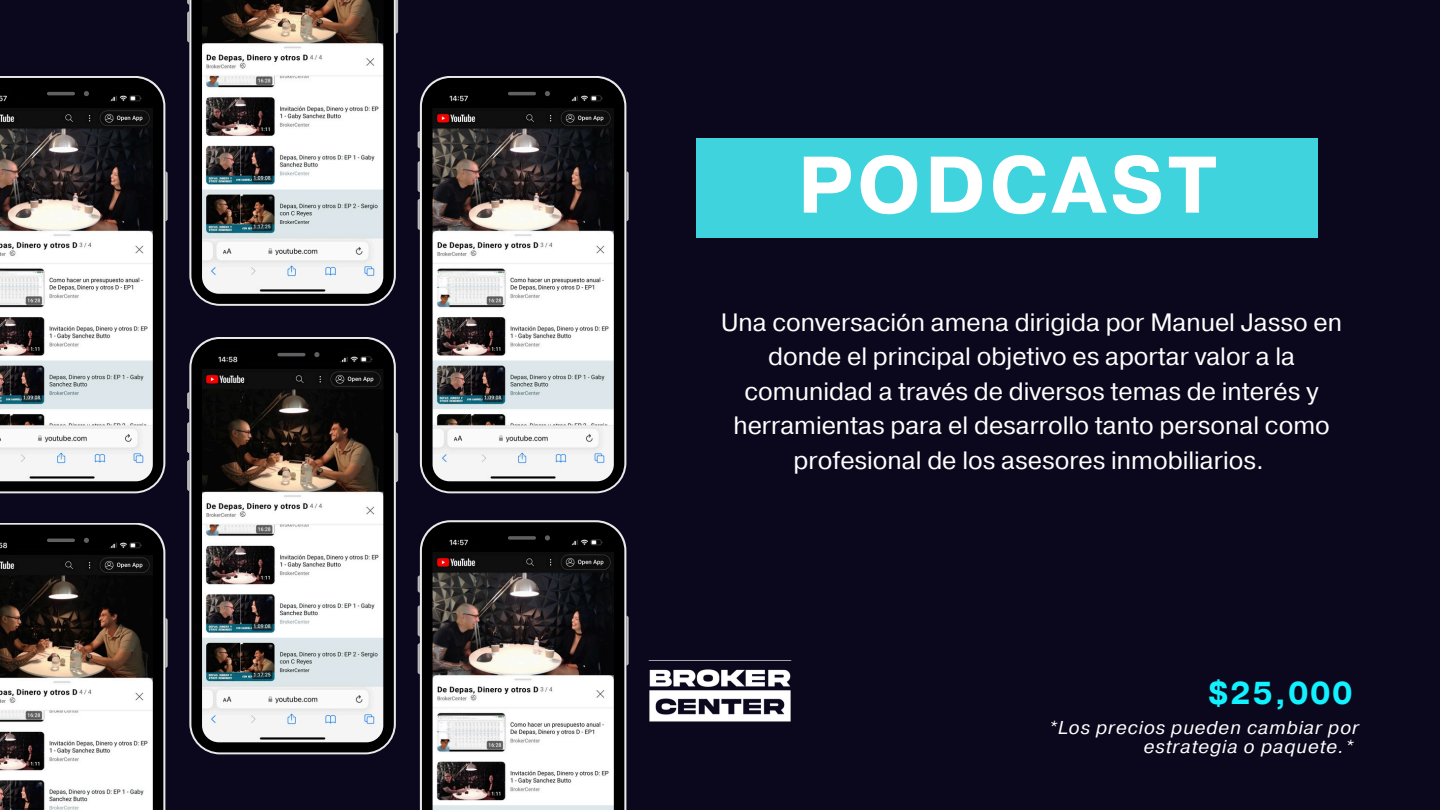
<style>
.page{position:relative;width:1440px;height:810px;background:#0b081d}
.page>*{position:absolute;margin:0;border:0;box-sizing:border-box;transform-origin:0 0}
.t1{font:700 80px "Pragmatica";letter-spacing:.05em;color:#fff}
.t2{font:700 31.5px "Pragmatica";color:#12f1ff}
.t3{font:25px/34.5px "Pragmatica";color:#fff;text-align:center}
.t4{font:italic 18.5px/18.8px "Pragmatica";letter-spacing:.05em;color:#fff;text-align:right}
</style>
<div class="page">
<img style="left:649px;top:669px;width:142px;height:53px">
<div style="left:696px;top:138px;width:622px;height:99px;background:#3ed3dd"></div>
<svg style="left:187px;top:11px;width:2px;height:31px"></svg>
<svg style="left:396px;top:0;width:2px;height:34px"></svg>
<img style="left:189px;top:0;width:207px;height:306px">
<svg style="left:418px;top:131px;width:2px;height:17px"></svg>
<svg style="left:418px;top:161px;width:2px;height:31px"></svg>
<svg style="left:418px;top:199px;width:2px;height:31px"></svg>
<svg style="left:626px;top:171px;width:3px;height:50px"></svg>
<svg style="left:420px;top:76px;width:206px;height:417px;background:#868585"></svg>
<svg style="left:165px;top:171px;width:3px;height:50px"></svg>
<svg style="left:0;top:76px;width:165px;height:417px;background:#8e8d8e"></svg>
<svg style="left:187px;top:392px;width:2px;height:17px"></svg>
<svg style="left:187px;top:422px;width:2px;height:31px"></svg>
<svg style="left:187px;top:460px;width:2px;height:31px"></svg>
<svg style="left:396px;top:432px;width:2px;height:50px"></svg>
<svg style="left:189px;top:337px;width:207px;height:417px;background:#7c7a79"></svg>
<svg style="left:165px;top:618px;width:3px;height:50px"></svg>
<svg style="left:0;top:523px;width:165px;height:287px;background:#746f6c"></svg>
<svg style="left:418px;top:575px;width:2px;height:18px"></svg>
<svg style="left:418px;top:605px;width:2px;height:31px"></svg>
<svg style="left:418px;top:643px;width:2px;height:31px"></svg>
<svg style="left:626px;top:616px;width:3px;height:49px"></svg>
<svg style="left:420px;top:520px;width:206px;height:290px;background:#777574"></svg>
<p class="t1" style="left:798px;top:132px;width:421px">PODCAST</p>
<p class="t3" style="left:721px;top:306px;width:623px">Una conversación amena dirigida por Manuel Jasso en donde el principal objetivo es aportar valor a la comunidad a través de diversos temas de interés y herramientas para el desarrollo tanto personal como profesional de los asesores inmobiliarios.</p>
<h2 class="t2" style="left:1208px;top:673px;width:146px">$25,000</h2>
<p class="t4" style="left:1049px;top:719px;width:312px">*Los precios pueden cambiar por estrategia o paquete.*</p>
</div>
